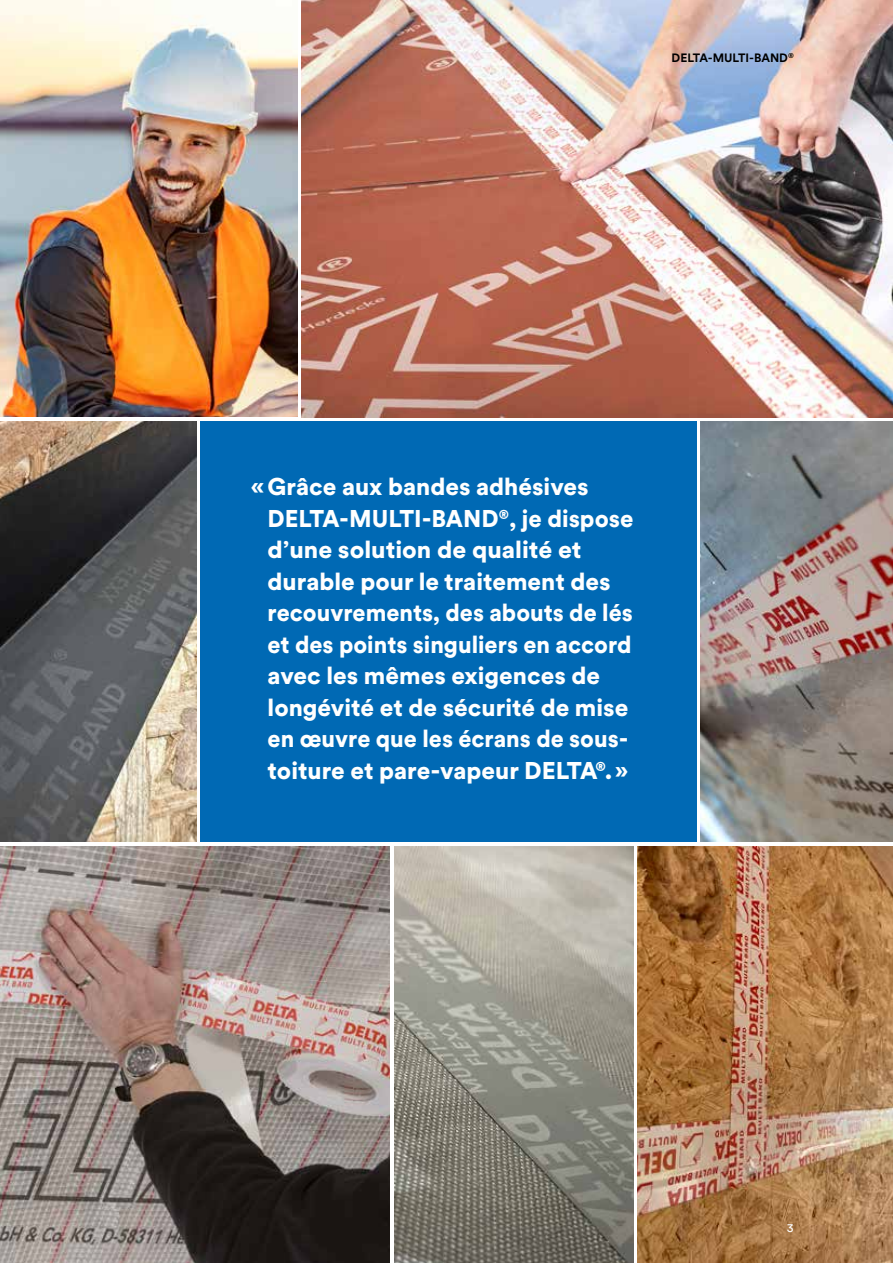
<style>
.page{position:relative;width:893px;height:1263px;background:#fff}
.page>*{position:absolute;margin:0;border:0;box-sizing:border-box;transform-origin:0 0}
.t1{font:900 24px/31.5px "Circular XX";color:#fff}
.t2{font:700 12px "Circular XX";color:#000}
.t3{font:12px "Circular XX";color:#fff}
</style>
<div class="page">
<div style="left:200px;top:421px;width:497px;height:421px;background:#0069b4"></div>
<img style="left:302px;top:0;width:591px;height:417px">
<img style="left:0;top:846px;width:390px;height:417px">
<img style="left:638px;top:846px;width:255px;height:417px">
<img style="left:394px;top:846px;width:240px;height:417px">
<img style="left:0;top:421px;width:196px;height:421px">
<img style="left:701px;top:421px;width:192px;height:421px">
<img style="left:0;top:0;width:298px;height:417px">
<p class="t2" style="left:672px;top:50px;width:124px">DELTA-MULTI-BAND<sup>®</sup></p>
<p class="t1" style="left:268px;top:470px;width:367px;text-indent:-17px">« Grâce aux bandes adhésives<br>DELTA-MULTI-BAND®, je dispose d’une solution de qualité et durable pour le traitement des recouvrements, des abouts de lés et des points singuliers en accord avec les mêmes exigences de longévité et de sécurité de mise en œuvre que les écrans de sous&shy;toiture et pare-vapeur DELTA®.»</p>
<p class="t3" style="left:787px;top:1219px;width:8px">3</p>
</div>
